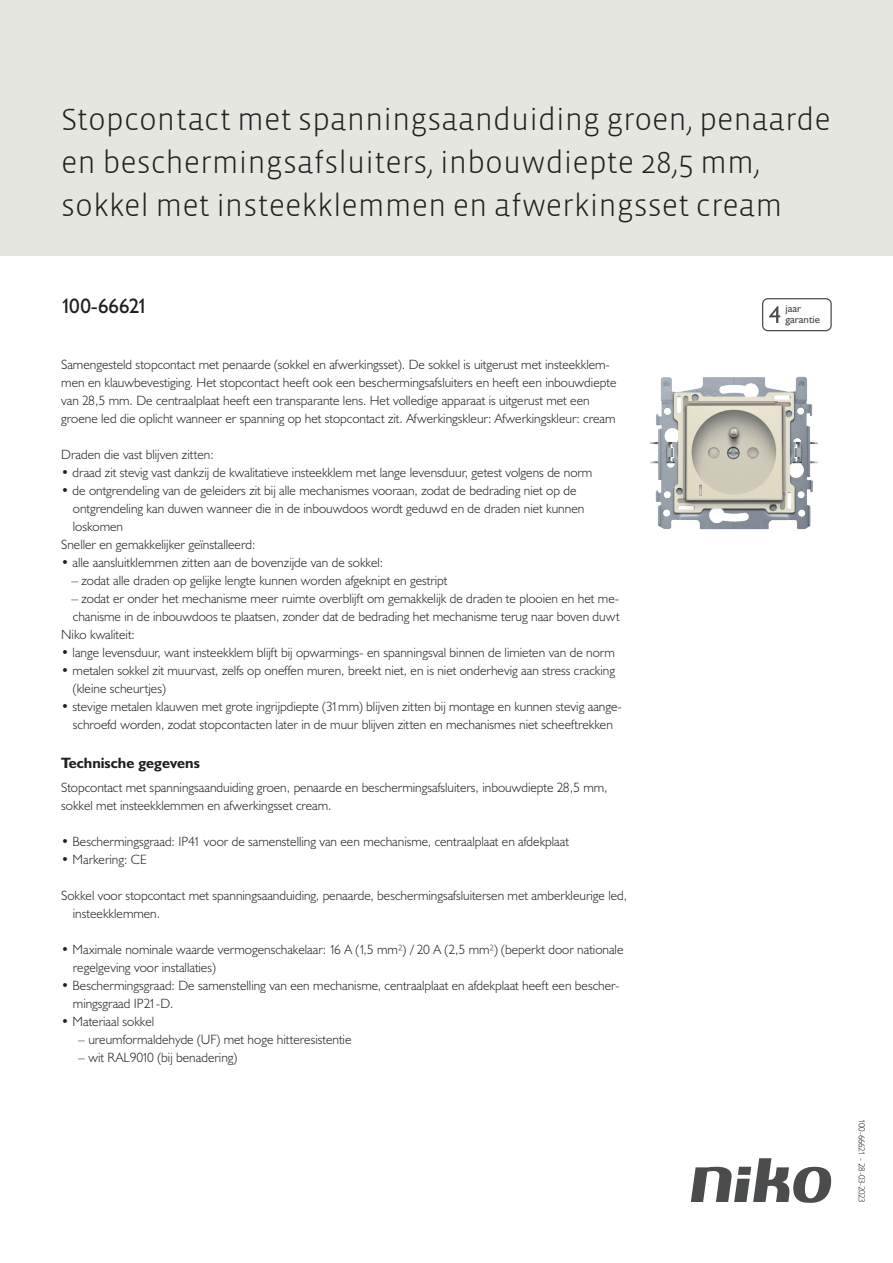
<style>
.page{position:relative;width:893px;height:1263px;background:#fff}
.page>*{position:absolute;margin:0;border:0;box-sizing:border-box;transform-origin:0 0}
.Title_datasheets{font:300 31.5px/43px "Vista Sans";color:#231f20}
.Article_number{font:21px "Humanist 521 BT";letter-spacing:-.025em;color:#231f20}
.Titles_parts{font:700 15px "Humanist 521 BT";color:#231f20}
.USP_Bullets{font:300 13.5px/18px "Humanist 521 BT";color:#231f20}
.Platte_tekst_CAB{font:300 13.5px/18px "Humanist 521 BT";color:#231f20}
.USP_Bullets_level_2{font:300 13.5px "Humanist 521 BT";color:#231f20}
.t1{font:10.8px/10.8px "Humanist 521 BT";color:#4b4c4d}
.Revision{font:300 9px "Humanist 521 BT";letter-spacing:-.05em;color:#231f20}
</style>
<div class="page">
<svg style="left:691px;top:1158px;width:141px;height:45px"></svg>
<div style="left:0;top:0;width:893px;height:255px;background:#e6e6e0"></div>
<svg style="left:762px;top:298px;width:70px;height:33px"></svg>
<img style="left:650px;top:376px;width:168px;height:154px">
<p class="Title_datasheets" style="left:61px;top:99px;width:771px">Stopcontact met spanningsaanduiding groen, penaarde en beschermingsafsluiters, inbouwdiepte 28,5 mm, sokkel met insteekklemmen en afwerkingsset cream</p>
<p class="Article_number" style="left:61px;top:293px;width:88px">100-66621</p>
<p class="t1" style="left:785px;top:303px;width:36px">jaar garantie</p>
<p class="Platte_tekst_CAB" style="left:61px;top:355px;width:557px">Samengesteld stopcontact met penaarde (sokkel en afwerkingsset). De sokkel is uitgerust met insteekklem&shy;men en klauwbevestiging. Het stopcontact heeft ook een beschermingsafsluiters en heeft een inbouwdiepte van 28,5 mm. De centraalplaat heeft een transparante lens. Het volledige apparaat is uitgerust met een groene led die oplicht wanneer er spanning op het stopcontact zit. Afwerkingskleur: Afwerkingskleur: cream</p>
<p class="USP_Bullets" style="left:61px;top:445px;width:154px">Draden die vast blijven zitten:</p>
<p class="USP_Bullets" style="left:61px;top:463px;width:533px">• draad zit stevig vast dankzij de kwalitatieve insteekklem met lange levensduur, getest volgens de norm</p>
<p class="USP_Bullets" style="left:73px;top:481px;width:513px;text-indent:-12px">• de ontgrendeling van de geleiders zit bij alle mechanismes vooraan, zodat de bedrading niet op de ontgrendeling kan duwen wanneer die in de inbouwdoos wordt geduwd en de draden niet kunnen loskomen</p>
<p class="USP_Bullets" style="left:61px;top:535px;width:196px">Sneller en gemakkelijker geïnstalleerd:</p>
<p class="USP_Bullets" style="left:61px;top:553px;width:324px">• alle aansluitklemmen zitten aan de bovenzijde van de sokkel:</p>
<p class="USP_Bullets" style="left:71px;top:571px;width:378px">– zodat alle draden op gelijke lengte kunnen worden afgeknipt en gestript</p>
<p class="USP_Bullets" style="left:71px;top:589px;width:550px">– zodat er onder het mechanisme meer ruimte overblijft om gemakkelijk de draden te plooien en het me&shy;chanisme in de inbouwdoos te plaatsen, zonder dat de bedrading het mechanisme terug naar boven duwt</p>
<p class="USP_Bullets" style="left:61px;top:625px;width:75px">Niko kwaliteit:</p>
<p class="USP_Bullets" style="left:61px;top:643px;width:555px">• lange levensduur, want insteekklem blijft bij opwarmings- en spanningsval binnen de limieten van de norm</p>
<p class="USP_Bullets" style="left:73px;top:661px;width:544px;text-indent:-12px">• metalen sokkel zit muurvast, zelfs op oneffen muren, breekt niet, en is niet onderhevig aan stress cracking (kleine scheurtjes)</p>
<p class="USP_Bullets" style="left:61px;top:697px;width:562px;text-align:center">• stevige metalen klauwen met grote ingrijpdiepte (31mm) blijven zitten bij montage en kunnen stevig aange&shy;schroefd worden, zodat stopcontacten later in de muur blijven zitten en mechanismes niet scheeftrekken</p>
<p class="Titles_parts" style="left:61px;top:753px;width:140px">Technische gegevens</p>
<p class="Platte_tekst_CAB" style="left:61px;top:778px;width:548px">Stopcontact met spanningsaanduiding groen, penaarde en beschermingsafsluiters, inbouwdiepte 28,5 mm, sokkel met insteekklemmen en afwerkingsset cream.</p>
<p class="USP_Bullets" style="left:61px;top:832px;width:509px">• Beschermingsgraad: IP41 voor de samenstelling van een mechanisme, centraalplaat en afdekplaat</p>
<p class="USP_Bullets" style="left:61px;top:850px;width:87px">• Markering: CE</p>
<p class="USP_Bullets" style="left:73px;top:886px;width:556px;text-indent:-12px">Sokkel voor stopcontact met spanningsaanduiding, penaarde, beschermingsafsluitersen met amberkleurige led, insteekklemmen.</p>
<p class="USP_Bullets" style="left:73px;top:940px;width:552px;text-indent:-12px">• Maximale nominale waarde vermogenschakelaar: 16 A (1,5 mm²) / 20 A (2,5 mm²) (beperkt door nationale regelgeving voor installaties)</p>
<p class="USP_Bullets" style="left:73px;top:976px;width:548px;text-indent:-12px">• Beschermingsgraad: De samenstelling van een mechanisme, centraalplaat en afdekplaat heeft een bescher&shy;mingsgraad IP21-D.</p>
<p class="USP_Bullets" style="left:61px;top:1012px;width:95px">• Materiaal sokkel</p>
<p class="USP_Bullets_level_2" style="left:78px;top:1031px;width:275px">– ureumformaldehyde (UF) met hoge hitteresistentie</p>
<p class="USP_Bullets_level_2" style="left:78px;top:1049px;width:161px">– wit RAL9010 (bij benadering)</p>
<p class="Revision" style="left:868px;top:1119px;width:85px;rotate:90deg">100-66621 - 28-03-2023</p>
</div>
